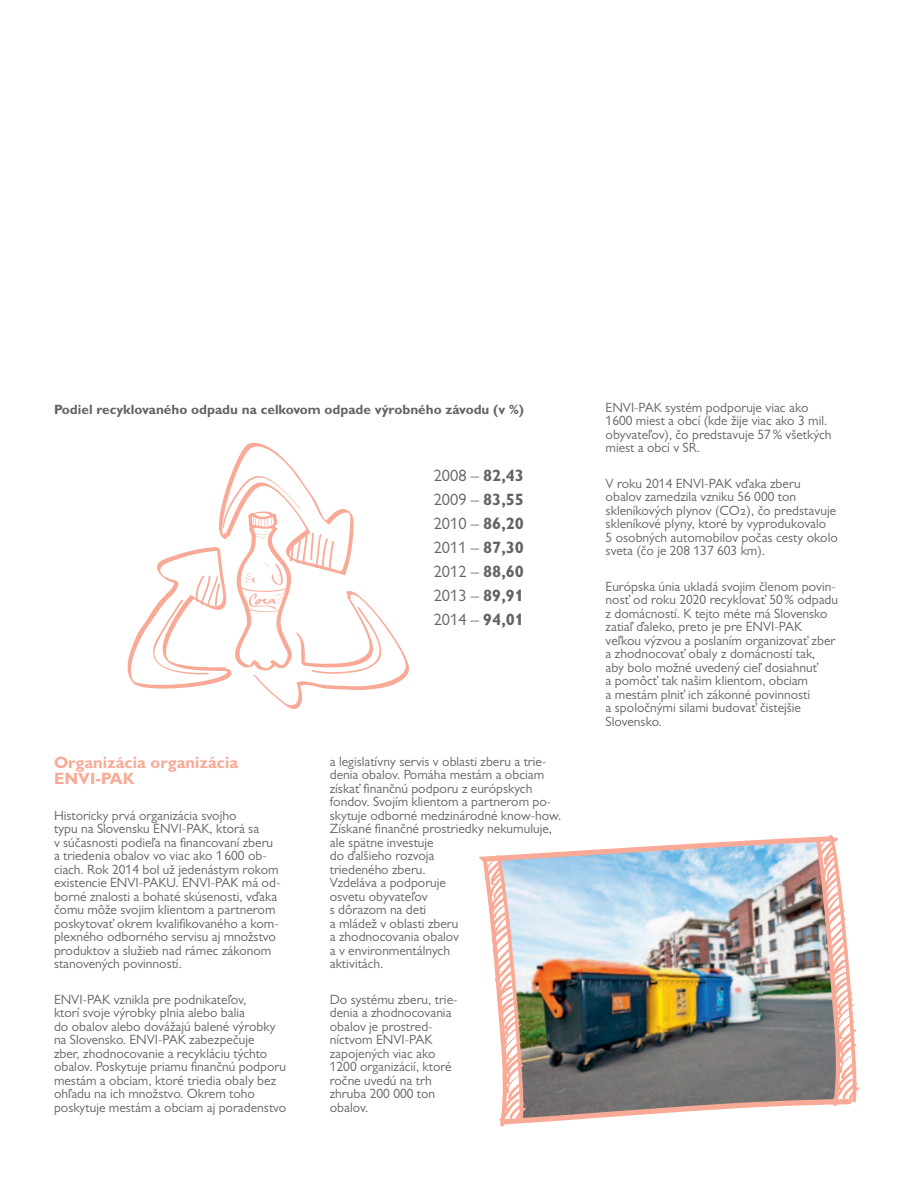
<style>
.page{position:relative;width:918px;height:1188px;background:#fff}
.page>*{position:absolute;margin:0;border:0;box-sizing:border-box;transform-origin:0 0}
.t1{font:16.5px/24px "Gill Sans MT Pro";color:#636366;text-align:justify}
.t2{font:700 16.5px/16.5px "Gill Sans MT Pro";color:#f8aa96}
.t3{font:13.5px/13.5px "Gill Sans MT Pro";color:#636366}
.t4{font:700 13.5px "Gill Sans MT Pro";color:#636366}
.s1{font-weight:700}
</style>
<div class="page">
<svg style="left:127px;top:442px;width:282px;height:267px"></svg>
<img style="left:478px;top:835px;width:381px;height:292px">
<p class="t4" style="left:54px;top:405px;width:472px">Podiel recyklovaného odpadu na celkovom odpade výrobného závodu (v %)</p>
<p class="t1" style="left:434px;top:465px;width:92px">2008 – <span class="s1">82,43<br></span>2009 – <span class="s1">83,55<br></span>2010 – <span class="s1">86,20<br></span>2011 – <span class="s1">87,30<br></span>2012 – <span class="s1">88,60<br></span>2013 – <span class="s1">89,91<br></span>2014 – <span class="s1">94,01</span></p>
<p class="t2" style="left:54px;top:756px;width:186px">Organizácia organizácia<br>ENVI-PAK</p>
<p class="t3" style="left:54px;top:810px;width:228px">Historicky prvá organizácia svojho<br>typu na Slovensku ENVI-PAK, ktorá sa<br>v súčasnosti podieľa na financovaní zberu a triedenia obalov vo viac ako 1 600 ob&shy;ciach. Rok 2014 bol už jedenástym rokom existencie ENVI-PAKU. ENVI-PAK má od&shy;borné znalosti a bohaté skúsenosti, vďaka čomu môže svojim klientom a partnerom poskytovať okrem kvalifikovaného a kom&shy;plexného odborného servisu aj množstvo produktov a služieb nad rámec zákonom stanovených povinností.</p>
<p class="t3" style="left:54px;top:994px;width:234px">ENVI-PAK vznikla pre podnikateľov,<br>ktorí svoje výrobky plnia alebo balia<br>do obalov alebo dovážajú balené výrobky na Slovensko. ENVI-PAK zabezpečuje<br>zber, zhodnocovanie a recykláciu týchto obalov. Poskytuje priamu finančnú podporu mestám a obciam, ktoré triedia obaly bez ohľadu na ich množstvo. Okrem toho poskytuje mestám a obciam aj poradenstvo</p>
<p class="t3" style="left:330px;top:756px;width:233px">a legislatívny servis v oblasti zberu a trie&shy;denia obalov. Pomáha mestám a obciam získať finančnú podporu z európskych fondov. Svojím klientom a partnerom po&shy;skytuje odborné medzinárodné know-how.<br>Získané finančné prostriedky nekumuluje, ale spätne investuje<br>do ďalšieho rozvoja<br>triedeného zberu.<br>Vzdeláva a podporuje<br>osvetu obyvateľov<br>s dôrazom na deti<br>a mládež v oblasti zberu<br>a zhodnocovania obalov<br>a v environmentálnych<br>aktivitách.</p>
<p class="t3" style="left:330px;top:994px;width:129px">Do systému zberu, trie&shy;denia a zhodnocovania obalov je prostred&shy;níctvom ENVI-PAK zapojených viac ako<br>1200 organizácií, ktoré ročne uvedú na trh zhruba 200 000 ton obalov.</p>
<p class="t3" style="left:606px;top:402px;width:227px">ENVI-PAK systém podporuje viac ako 1600 miest a obcí (kde žije viac ako 3 mil. obyvateľov), čo predstavuje 57 % všetkých miest a obcí v SR.</p>
<p class="t3" style="left:606px;top:478px;width:234px">V roku 2014 ENVI-PAK vďaka zberu obalov zamedzila vzniku 56 000 ton skleníkových plynov (CO2), čo predstavuje skleníkové plyny, ktoré by vyprodukovalo<br>5 osobných automobilov počas cesty okolo sveta (čo je 208 137 603 km).</p>
<p class="t3" style="left:606px;top:581px;width:234px">Európska únia ukladá svojim členom povin&shy;nosť od roku 2020 recyklovať 50 % odpadu z domácností. K tejto méte má Slovensko zatiaľ ďaleko, preto je pre ENVI-PAK veľkou výzvou a poslaním organizovať zber a zhodnocovať obaly z domácností tak,<br>aby bolo možné uvedený cieľ dosiahnuť<br>a pomôcť tak našim klientom, obciam<br>a mestám plniť ich zákonné povinnosti<br>a spoločnými silami budovať čistejšie Slovensko.</p>
</div>
